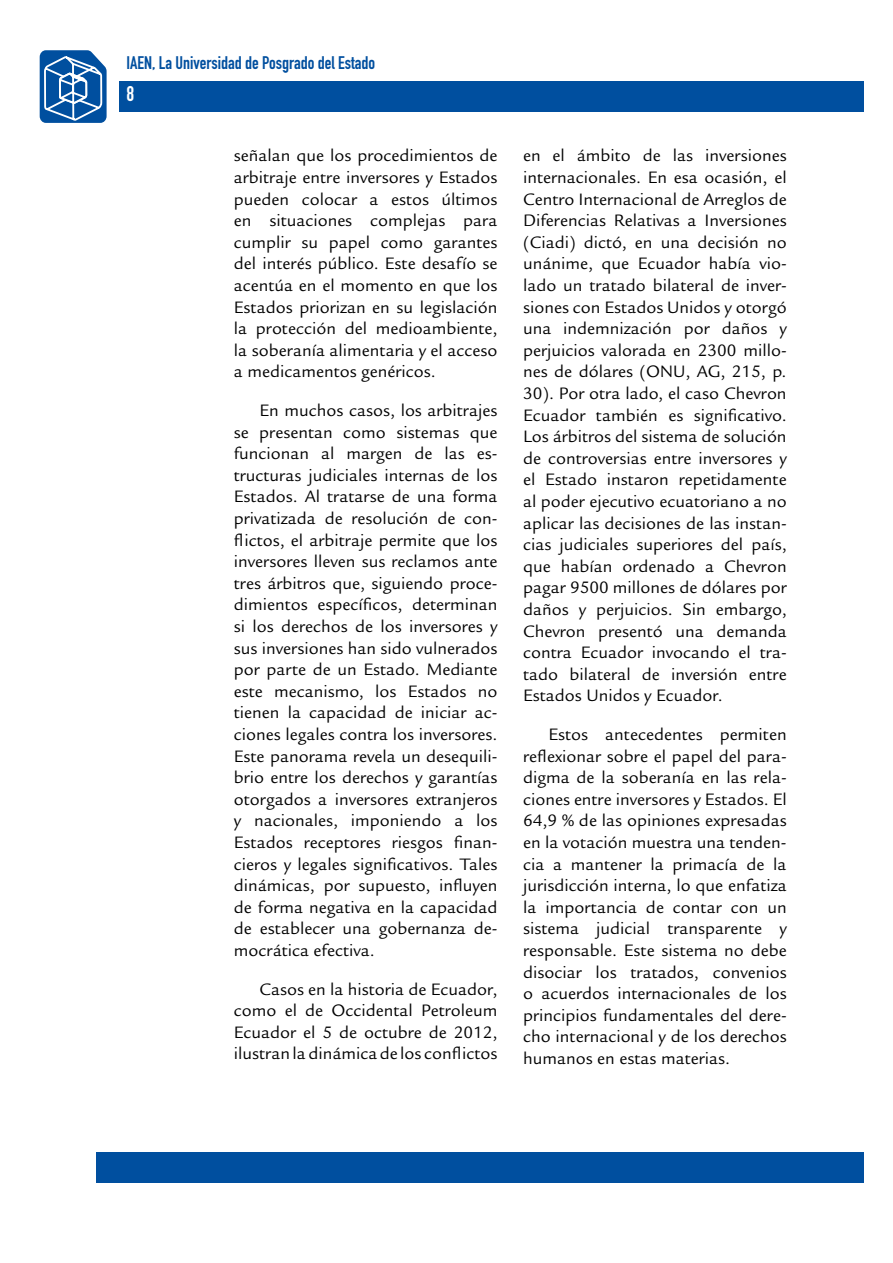
<style>
.page{position:relative;width:893px;height:1263px;background:#fff}
.page>*{position:absolute;margin:0;border:0;box-sizing:border-box;transform-origin:0 0}
.t1{font:21px "DIN Engschrift Std";color:#fff}
.t2{font:18px/21.6px "Legacy Sans Std";color:#000;text-align:justify}
.t3{font:18px "DIN Engschrift Std";color:#004f9f}
</style>
<div class="page">
<div style="left:119px;top:81px;width:745px;height:30px;background:#004f9f"></div>
<div style="left:96px;top:1152px;width:768px;height:30px;background:#004f9f"></div>
<svg style="left:40px;top:50px;width:67px;height:73px"></svg>
<p class="t3" style="left:126px;top:52px;width:250px">IAEN, La Universidad de Posgrado del Estado</p>
<p class="t1" style="left:126px;top:81px;width:9px">8</p>
<p class="t2" style="left:234px;top:145px;width:265px">señalan que los procedimientos de arbitraje entre inversores y Estados pueden colocar a estos últimos en situaciones complejas para cumplir su papel como garantes del interés público. Este desafío se acentúa en el momento en que los Estados priorizan en su legislación la protección del medioambiente, la soberanía alimentaria y el acceso a medicamentos genéricos.</p>
<p class="t2" style="left:234px;top:400px;width:265px;text-indent:26px">En muchos casos, los arbitrajes se presentan como sistemas que funcionan al margen de las es&shy;tructuras judiciales internas de los Estados. Al tratarse de una forma privatizada de resolución de con&shy;flictos, el arbitraje permite que los inversores lleven sus reclamos ante tres árbitros que, siguiendo proce&shy;dimientos específicos, determinan si los derechos de los inversores y sus inversiones han sido vulnerados por parte de un Estado. Mediante este mecanismo, los Estados no tienen la capacidad de iniciar ac&shy;ciones legales contra los inversores.<br>Este panorama revela un desequili&shy;brio entre los derechos y garantías otorgados a inversores extranjeros y nacionales, imponiendo a los Estados receptores riesgos finan&shy;cieros y legales significativos. Tales dinámicas, por supuesto, influyen de forma negativa en la capacidad de establecer una gobernanza de&shy;mocrática efectiva.</p>
<p class="t2" style="left:234px;top:978px;width:265px;text-indent:26px">Casos en la historia de Ecuador, como el de Occidental Petroleum Ecuador el 5 de octubre de 2012, ilustran la dinámica de los conflictos</p>
<p class="t2" style="left:523px;top:145px;width:265px">en el ámbito de las inversiones internacionales. En esa ocasión, el Centro Internacional de Arreglos de Diferencias Relativas a Inversiones (Ciadi) dictó, en una decisión no unánime, que Ecuador había vio&shy;lado un tratado bilateral de inver&shy;siones con Estados Unidos y otorgó una indemnización por daños y perjuicios valorada en 2300 millo&shy;nes de dólares (ONU, AG, 215, p.<br>30). Por otra lado, el caso Chevron Ecuador también es significativo.<br>Los árbitros del sistema de solución de controversias entre inversores y el Estado instaron repetidamente al poder ejecutivo ecuatoriano a no aplicar las decisiones de las instan&shy;cias judiciales superiores del país, que habían ordenado a Chevron pagar 9500 millones de dólares por daños y perjuicios. Sin embargo, Chevron presentó una demanda contra Ecuador invocando el tra&shy;tado bilateral de inversión entre Estados Unidos y Ecuador.</p>
<p class="t2" style="left:523px;top:724px;width:265px;text-indent:26px">Estos antecedentes permiten reflexionar sobre el papel del para&shy;digma de la soberanía en las rela&shy;ciones entre inversores y Estados. El 64,9 % de las opiniones expresadas en la votación muestra una tenden&shy;cia a mantener la primacía de la jurisdicción interna, lo que enfatiza la importancia de contar con un sistema judicial transparente y responsable. Este sistema no debe disociar los tratados, convenios o acuerdos internacionales de los principios fundamentales del dere&shy;cho internacional y de los derechos humanos en estas materias.</p>
</div>
